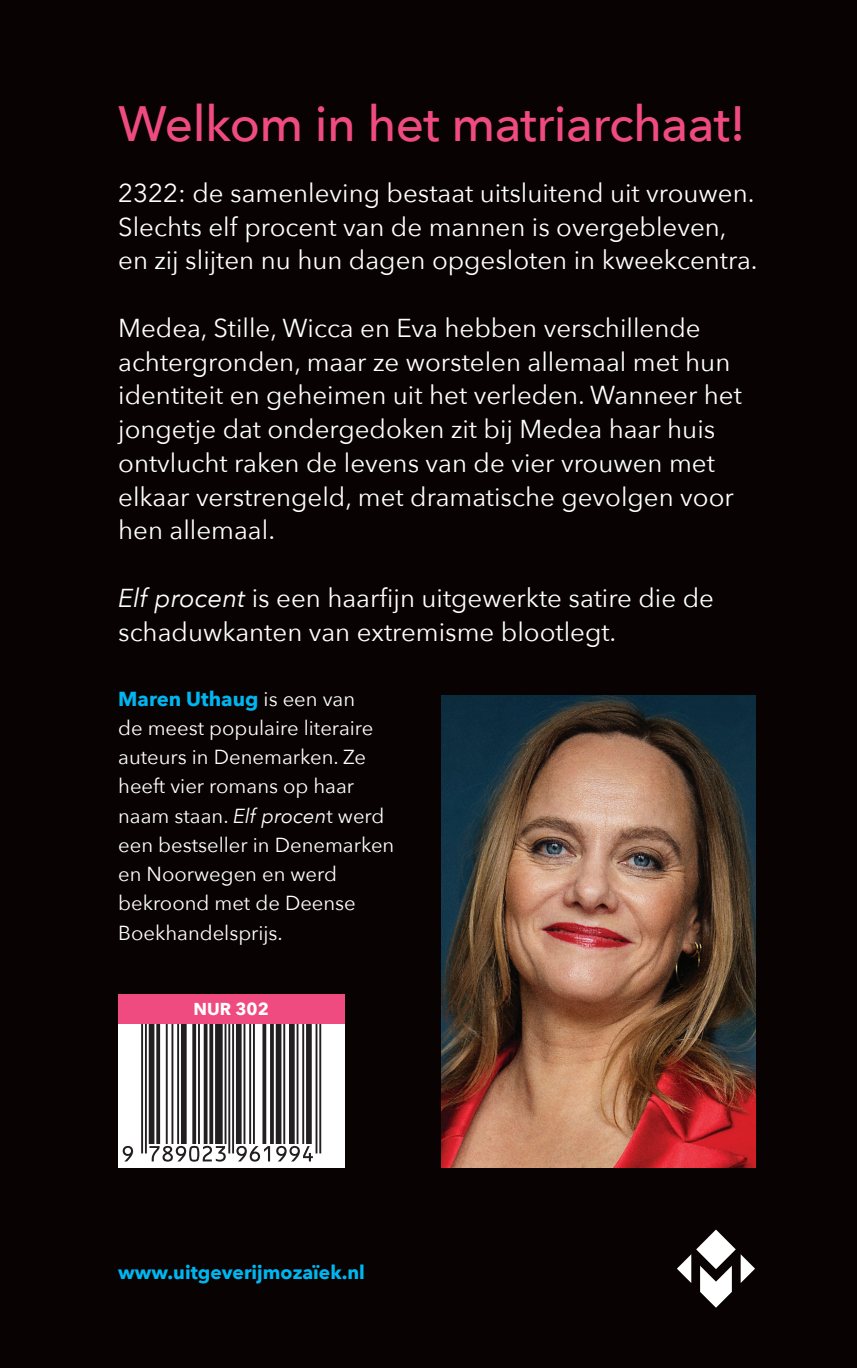
<style>
.page{position:relative;width:857px;height:1368px;background:#fff}
.page>*{position:absolute;margin:0;border:0;box-sizing:border-box;transform-origin:0 0}
.t1{font:500 49.5px "Avenir Next";letter-spacing:-.01em;color:#ef4b81}
.t2{font:25.88px/33.8px "Avenir Next";color:#fff}
.t3{font:20.25px/29.2px "Avenir Next";color:#fff}
.t4{font:700 19.12px "Avenir Next";color:#00b6f0}
.t5{font:700 17.32px "Avenir Next";color:#fff}
.s1{font-style:italic}
.s2{font-weight:700;color:#00b6f0}
</style>
<div class="page">
<div style="left:0;top:0;width:856px;height:1368px;background:#080302"></div>
<img style="left:442px;top:695px;width:313px;height:472px">
<div style="left:118px;top:1007px;width:226px;height:160px;background:#fff"></div>
<svg style="left:123px;top:1023px;width:198px;height:138px"></svg>
<div style="left:118px;top:993px;width:226px;height:30px;background:#ef4b81"></div>
<svg style="left:677px;top:1229px;width:78px;height:78px"></svg>
<svg style="left:856px;top:0;width:1px;height:1368px"></svg>
<h1 class="t1" style="left:118px;top:81px;width:629px">Welkom in het matriarchaat!</h1>
<p class="t2" style="left:118px;top:175px;width:641px">2322: de samenleving bestaat uitsluitend uit vrouwen.<br>Slechts elf procent van de mannen is overgebleven, en zĳ slĳten nu hun dagen opgesloten in kweekcentra.</p>
<p class="t2" style="left:118px;top:310px;width:625px">Medea, Stille, Wicca en Eva hebben verschillende achtergronden, maar ze worstelen allemaal met hun identiteit en geheimen uit het verleden. Wanneer het jongetje dat ondergedoken zit bĳ Medea haar huis ontvlucht raken de levens van de vier vrouwen met elkaar verstrengeld, met dramatische gevolgen voor hen allemaal.</p>
<p class="t2" style="left:118px;top:580px;width:597px"><span class="s1">Elf procent</span> is een haarfijn uitgewerkte satire die de schaduwkanten van extremisme blootlegt.</p>
<p class="t3" style="left:118px;top:683px;width:278px"><span class="s2">Maren Uthaug</span> is een van<br>de meest populaire literaire auteurs in Denemarken. Ze heeft vier romans op haar naam staan. <span class="s1">Elf procen</span>t werd een bestseller in Denemarken en Noorwegen en werd bekroond met de Deense<br>Boekhandelsprĳs.</p>
<p class="t5" style="left:193px;top:994px;width:77px">NUR 302</p>
<p class="t4" style="left:118px;top:1255px;width:248px">www.uitgeverĳmozaïek.nl</p>
</div>
